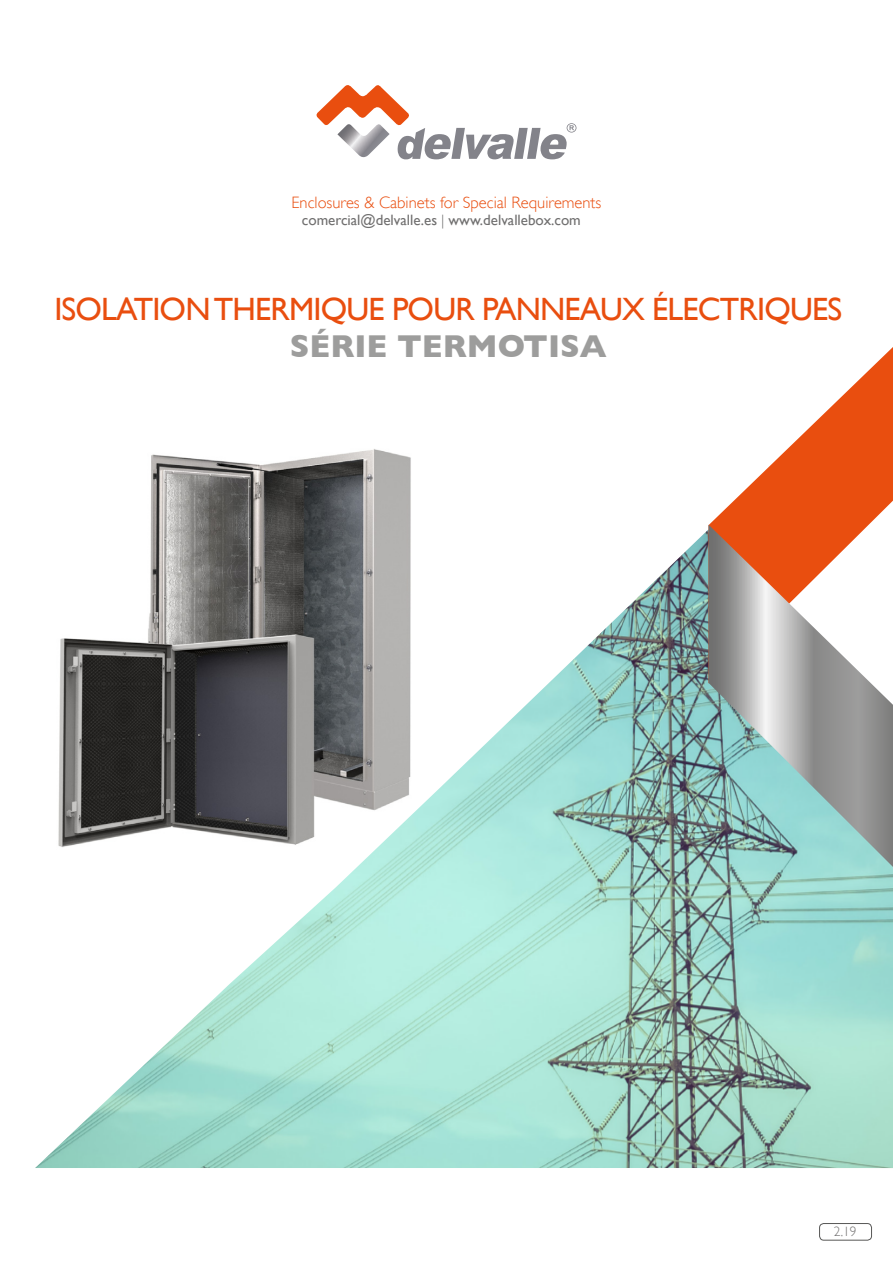
<style>
.page{position:relative;width:893px;height:1263px;background:#fff}
.page>*{position:absolute;margin:0;border:0;box-sizing:border-box;transform-origin:0 0}
.t1{font:32.25px "Gill Sans";letter-spacing:-.025em;color:#e94e0f}
.t2{font:700 32.25px "Gill Sans";color:#9d9d9c}
.t3{font:300 16.5px "Gill Sans";color:#e94e0f}
.t4{font:15px "Gill Sans";color:#706f6f}
.t5{font:300 13.5px "Gill Sans";color:#706f6f}
.s1{font-weight:300}
</style>
<div class="page">
<img style="left:150px;top:449px;width:261px;height:80px">
<img style="left:35px;top:529px;width:858px;height:639px">
<svg style="left:316px;top:85px;width:260px;height:75px"></svg>
<div style="left:819px;top:1223px;width:53px;height:17px;border:1px solid #575756;border-radius:4px"></div>
<svg style="left:708px;top:347px;width:185px;height:178px"></svg>
<svg style="left:708px;top:525px;width:185px;height:342px"></svg>
<p class="t3" style="left:292px;top:193px;width:311px">Enclosures &amp; Cabinets for Special Requirements</p>
<p class="t4" style="left:302px;top:212px;width:280px">comercial@delvalle.es <span class="s1">|</span> www.delvallebox.com</p>
<p class="t1" style="left:54px;top:290px;width:789px">ISOLATION THERMIQUE POUR PANNEAUX ÉLECTRIQUES</p>
<p class="t2" style="left:290px;top:328px;width:318px">SÉRIE TERMOTISA</p>
<p class="t5" style="left:834px;top:1224px;width:24px">2.19</p>
</div>
